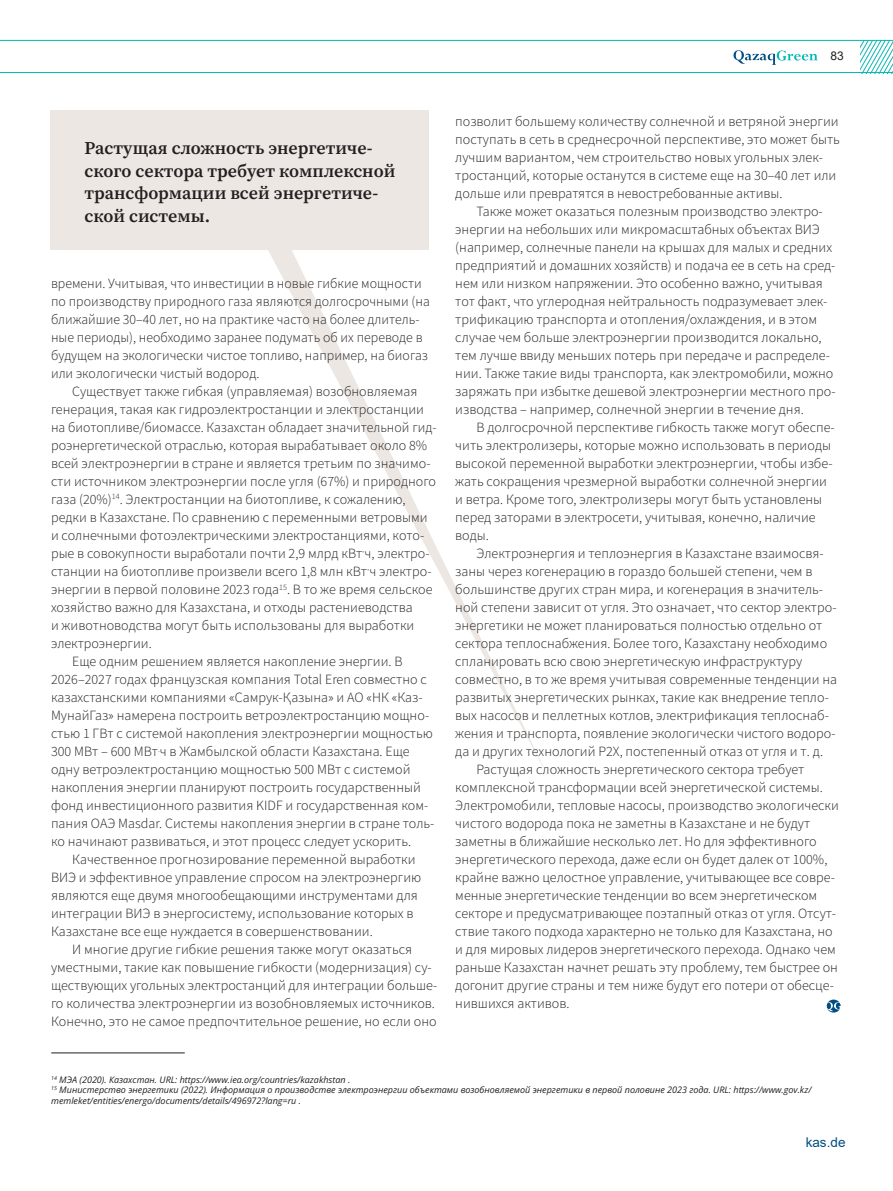
<style>
.page{position:relative;width:893px;height:1191px;background:#fff}
.page>*{position:absolute;margin:0;border:0;box-sizing:border-box;transform-origin:0 0}
.t1{font:18px/22.5px "Source Serif Variable";color:#231f20}
.t2{font:14.1px/18px "Source Sans Variable";color:#231f20}
.t3{font:13.5px "Arial";color:#004e82}
.t4{font:12px "Arial";color:#231f20}
.t5{font:italic 9px/10.8px "Open Sans";color:#231f20}
</style>
<div class="page">
<svg style="left:860px;top:41px;width:33px;height:31px"></svg>
<hr style="left:0;top:40px;width:893px;height:1px;background:#03b9b4">
<hr style="left:0;top:72px;width:893px;height:1px;background:#03b9b4">
<svg style="left:733px;top:50px;width:85px;height:15px"></svg>
<svg style="left:225px;top:249px;width:321px;height:523px"></svg>
<div style="left:51px;top:110px;width:378px;height:139px;background:#ece7e2"></div>
<hr style="left:51px;top:1052px;width:134px;height:1px;background:#231f20">
<svg style="left:827px;top:999px;width:14px;height:13px"></svg>
<svg style="left:826px;top:1002px;width:15px;height:9px"></svg>
<p class="t4" style="left:831px;top:48px;width:15px">83</p>
<p class="t1" style="left:84px;top:138px;width:312px">Растущая сложность энергетиче&shy;ского сектора требует комплексной трансформации всей энергетиче&shy;ской системы.</p>
<p class="t2" style="left:51px;top:275px;width:380px">времени. Учитывая, что инвестиции в новые гибкие мощности по производству природного газа являются долгосрочными (на ближайшие 30–40 лет, но на практике часто на более длитель&shy;ные периоды), необходимо заранее подумать об их переводе в будущем на экологически чистое топливо, например, на биогаз или экологически чистый водород.</p>
<p class="t2" style="left:72px;top:383px;width:347px">Существует также гибкая (управляемая) возобновляемая</p>
<p class="t2" style="left:51px;top:401px;width:374px">генерация, такая как гидроэлектростанции и электростанции</p>
<p class="t2" style="left:51px;top:419px;width:387px">на биотопливе/биомассе. Казахстан обладает значительной гид-</p>
<p class="t2" style="left:51px;top:437px;width:378px">роэнергетической отраслью, которая вырабатывает около 8%</p>
<p class="t2" style="left:51px;top:455px;width:381px">всей электроэнергии в стране и является третьим по значимо-</p>
<p class="t2" style="left:51px;top:473px;width:386px">сти источником электроэнергии после угля (67%) и природного</p>
<p class="t2" style="left:51px;top:491px;width:356px">газа (20%)<sup>14</sup>. Электростанции на биотопливе, к сожалению,</p>
<p class="t2" style="left:51px;top:509px;width:378px">редки в Казахстане. По сравнению с переменными ветровыми</p>
<p class="t2" style="left:51px;top:527px;width:375px">и солнечными фотоэлектрическими электростанциями, кото-</p>
<p class="t2" style="left:51px;top:545px;width:380px">рые в совокупности выработали почти 2,9 млрд кВт.ч, электро-</p>
<p class="t2" style="left:51px;top:563px;width:382px">станции на биотопливе произвели всего 1,8 млн кВт.ч электро-</p>
<p class="t2" style="left:51px;top:581px;width:383px">энергии в первой половине 2023 года<sup>15</sup>. В то же время сельское</p>
<p class="t2" style="left:51px;top:599px;width:363px">хозяйство важно для Казахстана, и отходы растениеводства</p>
<p class="t2" style="left:51px;top:617px;width:365px">и животноводства могут быть использованы для выработки</p>
<p class="t2" style="left:51px;top:635px;width:102px">электроэнергии.</p>
<p class="t2" style="left:72px;top:653px;width:332px">Еще одним решением является накопление энергии. В</p>
<p class="t2" style="left:51px;top:671px;width:377px">2026–2027 годах французская компания Total Eren совместно с</p>
<p class="t2" style="left:51px;top:689px;width:373px">казахстанскими компаниями «Самрук-Қазына» и АО «НК «Каз-</p>
<p class="t2" style="left:51px;top:707px;width:380px">МунайГаз» намерена построить ветроэлектростанцию мощно-</p>
<p class="t2" style="left:51px;top:725px;width:383px">стью 1 ГВт с системой накопления электроэнергии мощностью</p>
<p class="t2" style="left:51px;top:743px;width:360px">300 МВт – 600 МВт<sup>.</sup>ч в Жамбылской области Казахстана. Еще</p>
<p class="t2" style="left:51px;top:761px;width:361px">одну ветроэлектростанцию мощностью 500 МВт с системой</p>
<p class="t2" style="left:51px;top:779px;width:371px">накопления энергии планируют построить государственный</p>
<p class="t2" style="left:51px;top:797px;width:379px">фонд инвестиционного развития KIDF и государственная ком-</p>
<p class="t2" style="left:51px;top:815px;width:385px">пания ОАЭ Masdar. Системы накопления энергии в стране толь-</p>
<p class="t2" style="left:51px;top:833px;width:362px">ко начинают развиваться, и этот процесс следует ускорить.</p>
<p class="t2" style="left:72px;top:851px;width:345px">Качественное прогнозирование переменной выработки</p>
<p class="t2" style="left:51px;top:869px;width:372px">ВИЭ и эффективное управление спросом на электроэнергию</p>
<p class="t2" style="left:51px;top:887px;width:368px">являются еще двумя многообещающими инструментами для</p>
<p class="t2" style="left:51px;top:905px;width:364px">интеграции ВИЭ в энергосистему, использование которых в</p>
<p class="t2" style="left:51px;top:923px;width:323px">Казахстане все еще нуждается в совершенствовании.</p>
<p class="t2" style="left:72px;top:941px;width:341px">И многие другие гибкие решения также могут оказаться</p>
<p class="t2" style="left:51px;top:959px;width:382px">уместными, такие как повышение гибкости (модернизация) су-</p>
<p class="t2" style="left:51px;top:977px;width:388px">ществующих угольных электростанций для интеграции больше-</p>
<p class="t2" style="left:51px;top:995px;width:385px">го количества электроэнергии из возобновляемых источников.</p>
<p class="t2" style="left:51px;top:1013px;width:387px">Конечно, это не самое предпочтительное решение, но если оно</p>
<p class="t2" style="left:455px;top:113px;width:386px">позволит большему количеству солнечной и ветряной энергии поступать в сеть в среднесрочной перспективе, это может быть лучшим вариантом, чем строительство новых угольных элек&shy;тростанций, которые останутся в системе еще на 30–40 лет или дольше или превратятся в невостребованные активы.</p>
<p class="t2" style="left:455px;top:203px;width:382px;text-indent:21px">Также может оказаться полезным производство электро&shy;энергии на небольших или микромасштабных объектах ВИЭ (например, солнечные панели на крышах для малых и средних предприятий и домашних хозяйств) и подача ее в сеть на сред&shy;нем или низком напряжении. Это особенно важно, учитывая тот факт, что углеродная нейтральность подразумевает элек&shy;трификацию транспорта и отопления/охлаждения, и в этом случае чем больше электроэнергии производится локально, тем лучше ввиду меньших потерь при передаче и распределе&shy;нии. Также такие виды транспорта, как электромобили, можно заряжать при избытке дешевой электроэнергии местного про&shy;изводства – например, солнечной энергии в течение дня.</p>
<p class="t2" style="left:455px;top:419px;width:381px;text-indent:21px">В долгосрочной перспективе гибкость также могут обеспе&shy;чить электролизеры, которые можно использовать в периоды высокой переменной выработки электроэнергии, чтобы избе&shy;жать сокращения чрезмерной выработки солнечной энергии и ветра. Кроме того, электролизеры могут быть установлены перед заторами в электросети, учитывая, конечно, наличие воды.</p>
<p class="t2" style="left:477px;top:545px;width:348px">Электроэнергия и теплоэнергия в Казахстане взаимосвя-</p>
<p class="t2" style="left:455px;top:563px;width:359px">заны через когенерацию в гораздо большей степени, чем в</p>
<p class="t2" style="left:455px;top:581px;width:369px">большинстве других стран мира, и когенерация в значитель-</p>
<p class="t2" style="left:455px;top:599px;width:383px">ной степени зависит от угля. Это означает, что сектор электро-</p>
<p class="t2" style="left:455px;top:617px;width:368px">энергетики не может планироваться полностью отдельно от</p>
<p class="t2" style="left:455px;top:635px;width:373px">сектора теплоснабжения. Более того, Казахстану необходимо</p>
<p class="t2" style="left:455px;top:653px;width:348px">спланировать всю свою энергетическую инфраструктуру</p>
<p class="t2" style="left:455px;top:671px;width:383px">совместно, в то же время учитывая современные тенденции на</p>
<p class="t2" style="left:455px;top:689px;width:375px">развитых энергетических рынках, такие как внедрение тепло-</p>
<p class="t2" style="left:455px;top:707px;width:375px">вых насосов и пеллетных котлов, электрификация теплоснаб-</p>
<p class="t2" style="left:455px;top:725px;width:382px">жения и транспорта, появление экологически чистого водоро-</p>
<p class="t2" style="left:455px;top:743px;width:369px">да и других технологий P2X, постепенный отказ от угля и т. д.</p>
<p class="t2" style="left:477px;top:761px;width:329px">Растущая сложность энергетического сектора требует</p>
<p class="t2" style="left:455px;top:779px;width:369px">комплексной трансформации всей энергетической системы.</p>
<p class="t2" style="left:455px;top:797px;width:385px">Электромобили, тепловые насосы, производство экологически</p>
<p class="t2" style="left:455px;top:815px;width:356px">чистого водорода пока не заметны в Казахстане и не будут</p>
<p class="t2" style="left:455px;top:833px;width:363px">заметны в ближайшие несколько лет. Но для эффективного</p>
<p class="t2" style="left:455px;top:851px;width:374px">энергетического перехода, даже если он будет далек от 100%,</p>
<p class="t2" style="left:455px;top:869px;width:381px">крайне важно целостное управление, учитывающее все совре-</p>
<p class="t2" style="left:455px;top:887px;width:363px">менные энергетические тенденции во всем энергетическом</p>
<p class="t2" style="left:455px;top:905px;width:382px">секторе и предусматривающее поэтапный отказ от угля. Отсут-</p>
<p class="t2" style="left:455px;top:923px;width:379px">ствие такого подхода характерно не только для Казахстана, но</p>
<p class="t2" style="left:455px;top:941px;width:382px">и для мировых лидеров энергетического перехода. Однако чем</p>
<p class="t2" style="left:455px;top:959px;width:384px">раньше Казахстан начнет решать эту проблему, тем быстрее он</p>
<p class="t2" style="left:455px;top:977px;width:380px">догонит другие страны и тем ниже будут его потери от обесце-</p>
<p class="t2" style="left:455px;top:995px;width:116px">нившихся активов.</p>
<p class="t5" style="left:51px;top:1073px;width:762px"><sup>14</sup> МЭА (2020). Казахстан. URL: https://www.iea.org/countries/kazakhstan .<br><sup>15</sup> Министерство энергетики (2022). Информация о производстве электроэнергии объектами возобновляемой энергетики в первой половине 2023 года. URL: https://www.gov.kz/ memleket/entities/energo/documents/details/496972?lang=ru .</p>
<p class="t3" style="left:806px;top:1134px;width:41px">kas.de</p>
</div>
